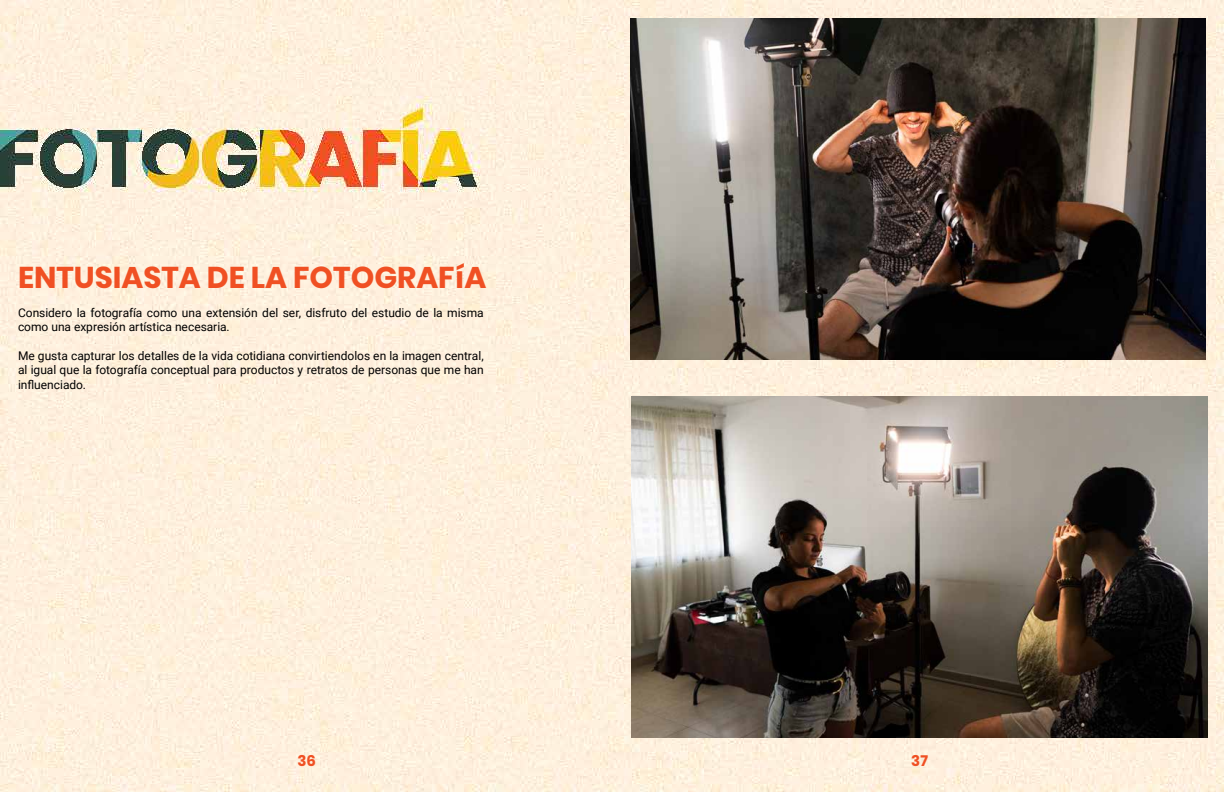
<style>
.page{position:relative;width:1224px;height:792px;background:#fff}
.page>*{position:absolute;margin:0;border:0;box-sizing:border-box;transform-origin:0 0}
.t1{font:700 30px "Poppins";color:#f05023}
.t2{font:700 15px "Poppins";color:#f05023}
.t3{font:12px/14.4px "Roboto";letter-spacing:-.005em;color:#000}
</style>
<div class="page">
<img style="left:0;top:0;width:1224px;height:792px">
<img style="left:630px;top:18px;width:576px;height:342px">
<img style="left:632px;top:396px;width:576px;height:342px">
<h1 class="t1" style="left:18px;top:260px;width:470px">ENTUSIASTA DE LA FOTOGRAFíA</h1>
<p class="t3" style="left:18px;top:305px;width:467px">Considero la fotografía como una extensión del ser, disfruto del estudio de la misma como una expresión artística necesaria.</p>
<p class="t3" style="left:18px;top:348px;width:467px;text-align:justify">Me gusta capturar los detalles de la vida cotidiana convirtiendolos en la imagen central, al igual que la fotografía conceptual para productos y retratos de personas que me han influenciado.</p>
<p class="t2" style="left:297px;top:752px;width:20px">36</p>
<p class="t2" style="left:911px;top:752px;width:18px">37</p>
</div>
